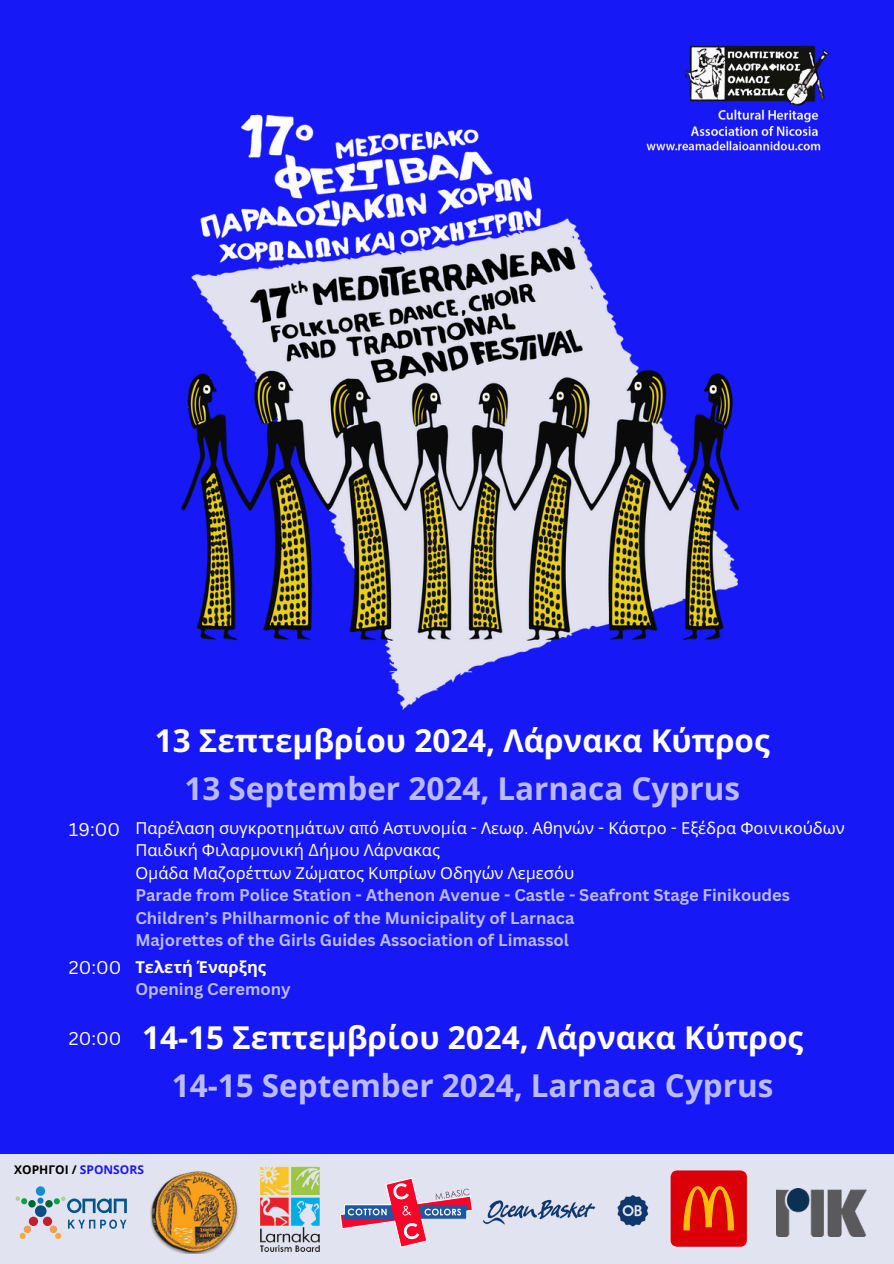
<style>
.page{position:relative;width:894px;height:1264px;background:#fff}
.page>*{position:absolute;margin:0;border:0;box-sizing:border-box;transform-origin:0 0}
.t1{font:700 31.5px "Open Sans";color:#fff}
.t2{font:700 31.5px "Open Sans";color:#babaff}
.t3{font:18px "Canva Sans";color:#fff}
.t4{font:700 16.5px/22.5px "Canva Sans";color:#babaff}
.t5{font:700 12px "Open Sans";color:#000}
.s1{font-family:"Noto Sans";font-weight:400;color:#fff}
.s2{font-weight:400;color:#fff}
.s3{font-family:"Noto Sans";color:#fff}
.s4{color:#1618f6}
</style>
<div class="page">
<div style="left:0;top:0;width:893px;height:1263px;background:#1618f6"></div>
<img style="left:181px;top:114px;width:559px;height:596px">
<img style="left:630px;top:45px;width:199px;height:125px">
<div style="left:0;top:1153px;width:893px;height:110px;background:#e2e3f0"></div>
<img style="left:150px;top:1171px;width:89px;height:82px">
<img style="left:260px;top:1166px;width:59px;height:85px">
<img style="left:483px;top:1195px;width:166px;height:32px">
<div style="left:670px;top:1170px;width:76px;height:76px;background:#db0007;border-radius:7px"></div>
<svg style="left:683px;top:1186px;width:50px;height:44px"></svg>
<div style="left:35px;top:1205px;width:12px;height:11px;background:#0d4c87;border-radius:50%"></div>
<svg style="left:28px;top:1199px;width:8px;height:8px"></svg>
<div style="left:24px;top:1225px;width:7px;height:8px;background:#f29d51;border-radius:50%"></div>
<div style="left:29px;top:1216px;width:9px;height:9px;background:#be2133;border-radius:50%"></div>
<div style="left:43px;top:1216px;width:9px;height:9px;background:#be2133;border-radius:50%"></div>
<div style="left:50px;top:1225px;width:7px;height:8px;background:#f29d51;border-radius:50%"></div>
<svg style="left:45px;top:1199px;width:8px;height:8px"></svg>
<div style="left:36px;top:1186px;width:9px;height:9px;background:#1290cd;border-radius:50%"></div>
<svg style="left:19px;top:1232px;width:7px;height:7px"></svg>
<svg style="left:55px;top:1232px;width:7px;height:7px"></svg>
<svg style="left:37px;top:1197px;width:7px;height:6px"></svg>
<svg style="left:15px;top:1196px;width:13px;height:8px"></svg>
<svg style="left:54px;top:1196px;width:73px;height:17px"></svg>
<svg style="left:68px;top:1219px;width:58px;height:9px"></svg>
<img style="left:776px;top:1188px;width:90px;height:48px">
<svg style="left:340px;top:1178px;width:132px;height:69px"></svg>
<h3 class="t1" style="left:155px;top:718px;width:616px">13 Σεπτεμβρίου 2024, Λάρνακα Κύπρος</h3>
<h3 class="t2" style="left:184px;top:766px;width:557px">13 September 2024, Larnaca Cyprus</h3>
<h2 class="t3" style="left:69px;top:816px;width:53px">19:00</h2>
<h1 class="t4" style="left:135px;top:816px;width:710px"><span class="s1">Παρέλαση συγκροτη</span><span class="s2">μ</span><span class="s1">άτων α</span><span class="s2">π</span><span class="s1">ό Αστυνο</span><span class="s2">μ</span><span class="s1">ία</span> <span class="s2">-</span> <span class="s1">Λεωφ</span><span class="s2">.</span> <span class="s1">Αθηνών</span> <span class="s2">-</span> <span class="s1">Κάστρο</span> <span class="s2">-</span> <span class="s1">Εξέδρα Φοινικούδων Παιδική Φιλαρ</span><span class="s2">μ</span><span class="s1">ονική</span> <span class="s2">Δ</span><span class="s1">ή</span><span class="s2">μ</span><span class="s1">ου Λάρνακας<br>Ο</span><span class="s2">μ</span><span class="s1">άδα Μαζορέττων Ζώ</span><span class="s2">μ</span><span class="s1">ατος Κυ</span><span class="s2">π</span><span class="s1">ρίων Οδηγών Λε</span><span class="s2">μ</span><span class="s1">εσόυ<br></span>Parade from Police Station - Athenon Avenue - Castle - Seafront Stage Finikoudes Children’s Philharmonic of the Municipality of Larnaca<br>Majorettes of the Girls Guides Association of Limassol</h1>
<h3 class="t3" style="left:69px;top:955px;width:54px">20:00</h3>
<h1 class="t4" style="left:135px;top:955px;width:157px"><span class="s3">Τελετή Έναρξης<br></span>Opening Ceremony</h1>
<p class="t3" style="left:69px;top:1025px;width:54px">20:00</p>
<p class="t1" style="left:142px;top:1015px;width:662px">14-15 Σεπτεμβρίου 2024, Λάρνακα Κύπρος</p>
<p class="t5" style="left:14px;top:1161px;width:131px">ΧΟΡΗΓΟΙ / <span class="s4">SPONSORS</span></p>
<p class="t2" style="left:172px;top:1063px;width:603px">14-15 September 2024, Larnaca Cyprus</p>
</div>
